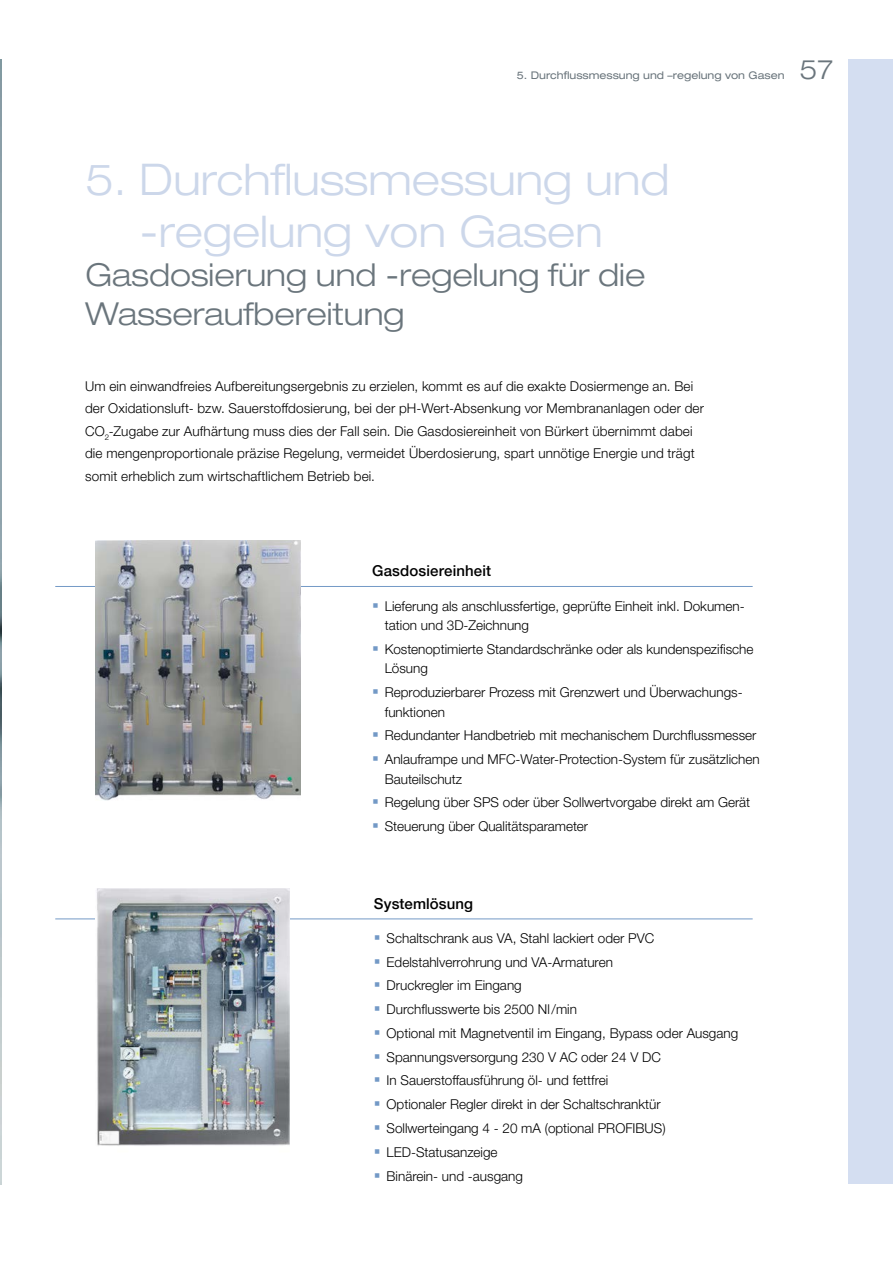
<style>
.page{position:relative;width:893px;height:1263px;background:#fff}
.page>*{position:absolute;margin:0;border:0;box-sizing:border-box;transform-origin:0 0}
.t1{font:300 expanded 43.5px/52.2px "Helvetica Neue LTW1 G";color:#ccd7ea;text-align:center}
.t2{font:300 expanded 31.5px/39px "Helvetica Neue LTW1 G";color:#6a757c}
.t3{font:300 expanded 27px "Helvetica Neue LTW1 G";color:#6a757c}
.t4{font:500 15px "Helvetica Neue LTW1 G";letter-spacing:.01em;color:#000}
.t5{font:300 13.5px/22.5px "Helvetica Neue LTW1 G";color:#000}
.t6{font:expanded 10.5px "Helvetica Neue LTW1 G";color:#6a757c}
.s1{color:#7399c6}
</style>
<div class="page">
<div style="left:848px;top:60px;width:45px;height:1124px;background:#d4def1"></div>
<hr style="left:55px;top:586px;width:698px;height:1px;background:#7399c6">
<hr style="left:55px;top:918px;width:698px;height:1px;background:#7399c6">
<img style="left:0;top:60px;width:1px;height:1124px">
<hr style="left:0;top:901px;width:1px;height:217px;background:#7399c6">
<img style="left:96px;top:889px;width:193px;height:257px">
<img style="left:96px;top:540px;width:205px;height:260px">
<p class="t6" style="left:517px;top:69px;width:269px">5. Durchflussmessung und –regelung von Gasen</p>
<h3 class="t3" style="left:799px;top:53px;width:36px">57</h3>
<h1 class="t1" style="left:85px;top:152px;width:586px">5. Durchflussmessung und -regelung von Gasen</h1>
<h2 class="t2" style="left:85px;top:254px;width:562px">Gasdosierung und -regelung für die<br>Wasseraufbereitung</h2>
<p class="t5" style="left:85px;top:375px;width:620px">Um ein einwandfreies Aufbereitungsergebnis zu erzielen, kommt es auf die exakte Dosiermenge an. Bei der Oxidationsluft- bzw. Sauerstoffdosierung, bei der pH-Wert-Absenkung vor Membrananlagen oder der CO<sub>2</sub>-Zugabe zur Aufhärtung muss dies der Fall sein. Die Gasdosiereinheit von Bürkert übernimmt dabei die mengenproportionale präzise Regelung, vermeidet Überdosierung, spart unnötige Energie und trägt somit erheblich zum wirtschaftlichem Betrieb bei.</p>
<p class="t4" style="left:372px;top:562px;width:120px">Gasdosiereinheit</p>
<p class="t5" style="left:385px;top:596px;width:360px;line-height:19.5px;text-indent:-13px"><span class="s1">▪</span> Lieferung als anschlussfertige, geprüfte Einheit inkl. Dokumen&shy;tation und 3D-Zeichnung</p>
<p class="t5" style="left:385px;top:639px;width:370px;line-height:19.5px;text-indent:-13px"><span class="s1">▪</span> Kostenoptimierte Standardschränke oder als kundenspezifische<br>Lösung</p>
<p class="t5" style="left:385px;top:682px;width:359px;line-height:19.5px;text-indent:-13px"><span class="s1">▪</span> Reproduzierbarer Prozess mit Grenzwert und Überwachungs&shy;funktionen</p>
<p class="t5" style="left:372px;top:724px;width:386px"><span class="s1">▪</span> Redundanter Handbetrieb mit mechanischem Durchflussmesser</p>
<p class="t5" style="left:385px;top:749px;width:376px;line-height:19.5px;text-indent:-13px"><span class="s1">▪</span> Anlauframpe und MFC-Water-Protection-System für zusätzlichen<br>Bauteilschutz</p>
<p class="t5" style="left:372px;top:791px;width:380px"><span class="s1">▪</span> Regelung über SPS oder über Sollwertvorgabe direkt am Gerät</p>
<p class="t5" style="left:372px;top:815px;width:218px"><span class="s1">▪</span> Steuerung über Qualitätsparameter</p>
<p class="t4" style="left:374px;top:894px;width:101px">Systemlösung</p>
<p class="t5" style="left:374px;top:927px;width:282px"><span class="s1">▪</span> Schaltschrank aus VA, Stahl lackiert oder PVC</p>
<p class="t5" style="left:374px;top:950px;width:241px"><span class="s1">▪</span> Edelstahlverrohrung und VA-Armaturen</p>
<p class="t5" style="left:374px;top:974px;width:149px"><span class="s1">▪</span> Druckregler im Eingang</p>
<p class="t5" style="left:374px;top:998px;width:205px"><span class="s1">▪</span> Durchflusswerte bis 2500 Nl/min</p>
<p class="t5" style="left:374px;top:1022px;width:366px"><span class="s1">▪</span> Optional mit Magnetventil im Eingang, Bypass oder Ausgang</p>
<p class="t5" style="left:374px;top:1045px;width:288px"><span class="s1">▪</span> Spannungsversorgung 230 V AC oder 24 V DC</p>
<p class="t5" style="left:374px;top:1069px;width:236px"><span class="s1">▪</span> In Sauerstoffausführung öl- und fettfrei</p>
<p class="t5" style="left:374px;top:1093px;width:288px"><span class="s1">▪</span> Optionaler Regler direkt in der Schaltschranktür</p>
<p class="t5" style="left:374px;top:1117px;width:293px"><span class="s1">▪</span> Sollwerteingang 4 - 20 mA (optional PROFIBUS)</p>
<p class="t5" style="left:374px;top:1141px;width:125px"><span class="s1">▪</span> LED-Statusanzeige</p>
<p class="t5" style="left:374px;top:1164px;width:151px"><span class="s1">▪</span> Binärein- und -ausgang</p>
</div>
